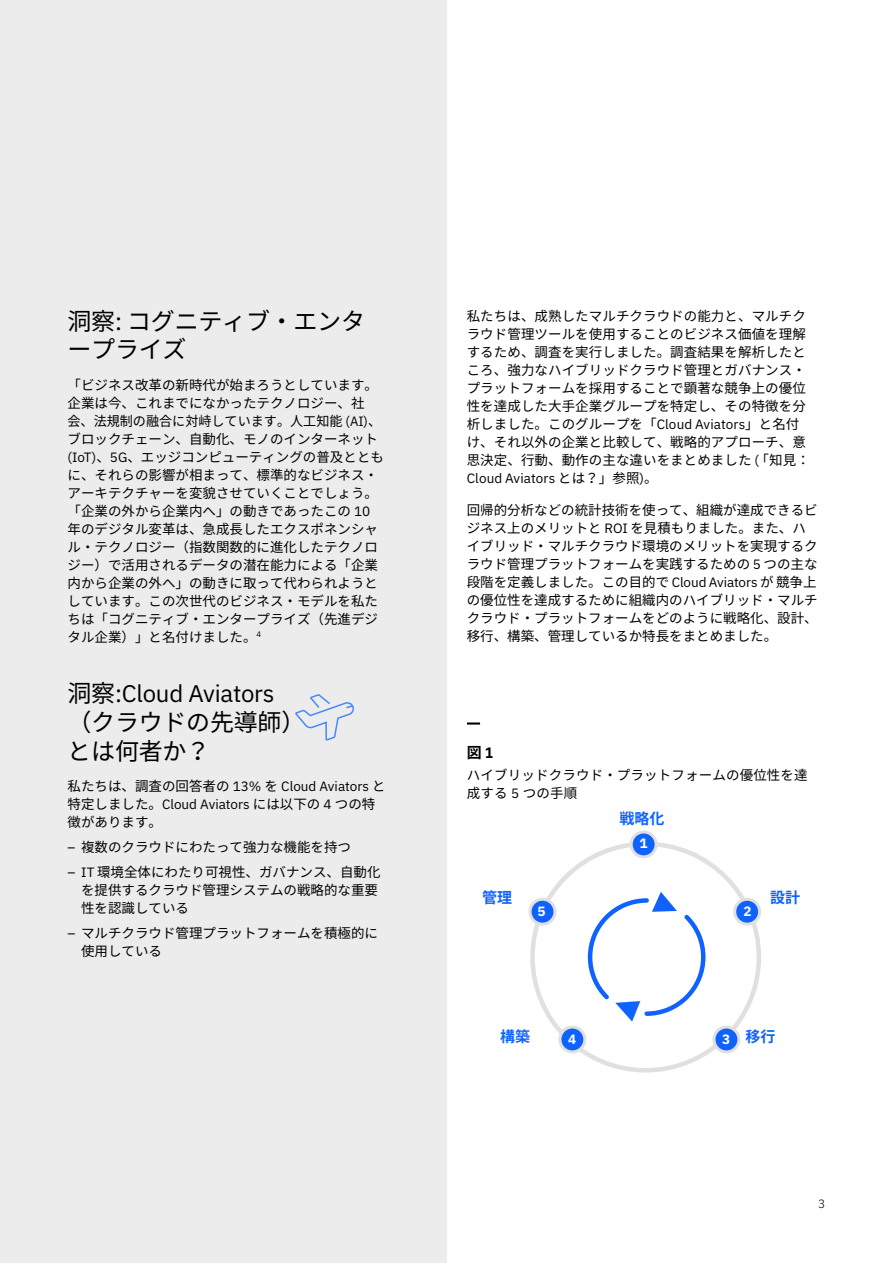
<style>
.page{position:relative;width:893px;height:1263px;background:#fff}
.page>*{position:absolute;margin:0;border:0;box-sizing:border-box;transform-origin:0 0}
.t1{font:24px/28.8px "Noto Sans CJ Kjp";letter-spacing:-.01em;color:#000}
.t2{font:24px "IBM Plex Sans";letter-spacing:-.01em;color:#000}
.t3{font:700 15px "Noto Sans CJ Kjp";color:#0f62fe}
.t4{font:700 15px "Noto Sans CJ Kjp";color:#000}
.t5{font:13.5px/18px "Noto Sans CJ Kjp";color:#000}
.t6{font:13.5px "IBM Plex Sans";color:#000}
.t7{font:700 13.5px "IBM Plex Sans";color:#fff}
.t8{font:300 12px "IBM Plex Sans";color:#000}
.s1{font-family:"IBM Plex Sans"}
.s2{font-family:"Noto Sans CJ Kjp"}
.s3{font-family:"IBM Plex Sans Cond"}
</style>
<div class="page">
<div style="left:0;top:0;width:446px;height:1263px;background:#ececec"></div>
<svg style="left:467px;top:722px;width:13px;height:3px"></svg>
<div style="left:631px;top:832px;width:25px;height:25px;background:#0f62fe;border-radius:50%"></div>
<div style="left:630px;top:830px;width:28px;height:28px;border:3px solid #e0e0e0;border-radius:50%"></div>
<div style="left:735px;top:899px;width:25px;height:25px;background:#0f62fe;border-radius:50%"></div>
<div style="left:733px;top:898px;width:28px;height:28px;border:3px solid #e0e0e0;border-radius:50%"></div>
<div style="left:560px;top:1027px;width:25px;height:25px;background:#0f62fe;border-radius:50%"></div>
<div style="left:558px;top:1025px;width:28px;height:28px;border:3px solid #e0e0e0;border-radius:50%"></div>
<div style="left:714px;top:1027px;width:25px;height:25px;background:#0f62fe;border-radius:50%"></div>
<div style="left:712px;top:1025px;width:28px;height:28px;border:3px solid #e0e0e0;border-radius:50%"></div>
<div style="left:530px;top:899px;width:25px;height:25px;background:#0f62fe;border-radius:50%"></div>
<div style="left:529px;top:898px;width:27px;height:28px;border:3px solid #e0e0e0;border-radius:50%"></div>
<svg style="left:587px;top:892px;width:119px;height:129px"></svg>
<svg style="left:295px;top:694px;width:59px;height:46px"></svg>
<h1 class="t1" style="left:68px;top:307px;width:299px">洞察<span class="s1">:</span> コグニティブ・エンタープライズ</h1>
<p class="t5" style="left:68px;top:376px;width:318px">「ビジネス改革の新時代が始まろうとしています。企業は今、これまでになかったテクノロジー、社<br>会、法規制の融合に対峙しています。人工知能 <span class="s1">(AI)</span>、ブロックチェーン、自動化、モノのインターネット<span class="s1">(IoT)</span>、<span class="s1">5G</span>、エッジコンピューティングの普及とともに、それらの影響が相まって、標準的なビジネス・アーキテクチャーを変貌させていくことでしょう。「企業の外から企業内へ」の動きであったこの <span class="s1">10</span>年のデジタル変革は、急成長したエクスポネンシャル・テクノロジー（指数関数的に進化したテクノロジー）で活用されるデータの潜在能力による「企業内から企業の外へ」の動きに取って代わられようとしています。この次世代のビジネス・モデルを私たちは「コグニティブ・エンタープライズ（先進デジタル企業）」と名付けました。<sup>4</sup></p>
<h1 class="t2" style="left:68px;top:675px;width:209px"><span class="s2">洞察</span>:Cloud Aviators</h1>
<h1 class="t1" style="left:68px;top:708px;width:239px">（クラウドの先導師）とは何者か？</h1>
<p class="t6" style="left:68px;top:776px;width:320px"><span class="s2">私たちは、調査の回答者の</span> 13% <span class="s2">を</span> Cloud Aviators <span class="s2">と</span></p>
<p class="t5" style="left:68px;top:796px;width:309px">特定しました。<span class="s1">Cloud Aviators</span> には以下の <span class="s1">4</span> つの特徴があります。</p>
<p class="t5" style="left:68px;top:838px;width:285px"><span class="s1">–</span> 複数のクラウドにわたって強力な機能を持つ</p>
<p class="t5" style="left:81px;top:863px;width:301px;text-indent:-14px"><span class="s1">– IT</span> 環境全体にわたり可視性、ガバナンス、自動化を提供するクラウド管理システムの戦略的な重要性を認識している</p>
<p class="t5" style="left:81px;top:924px;width:298px;text-indent:-14px"><span class="s1">–</span> マルチクラウド管理プラットフォームを積極的に使用している</p>
<p class="t5" style="left:467px;top:308px;width:345px">私たちは、成熟したマルチクラウドの能力と、マルチクラウド管理ツールを使用することのビジネス価値を理解するため、調査を実行しました。調査結果を解析したところ、強力なハイブリッドクラウド管理とガバナンス・プラットフォームを採用することで顕著な競争上の優位性を達成した大手企業グループを特定し、その特徴を分析しました。このグループを「<span class="s1">Cloud Aviators</span>」と名付け、それ以外の企業と比較して、戦略的アプローチ、意思決定、行動、動作の主な違いをまとめました <span class="s1">(</span>「知見：</p>
<p class="t6" style="left:467px;top:468px;width:192px">Cloud Aviators <span class="s2">とは？」参照</span>)<span class="s2">。</span></p>
<p class="t5" style="left:467px;top:501px;width:353px">回帰的分析などの統計技術を使って、組織が達成できるビジネス上のメリットと <span class="s1">ROI</span> を見積もりました。また、ハイブリッド・マルチクラウド環境のメリットを実現するクラウド管理プラットフォームを実践するための <span class="s1">5</span> つの主な段階を定義しました。この目的で <span class="s1">Cloud Aviators</span> が競争上の優位性を達成するために組織内のハイブリッド・マルチクラウド・プラットフォームをどのように戦略化、設計、移行、構築、管理しているか特長をまとめました。</p>
<p class="t4" style="left:467px;top:744px;width:28px">図 <span class="s3">1</span></p>
<p class="t5" style="left:467px;top:766px;width:342px">ハイブリッドクラウド・プラットフォームの優位性を達成する <span class="s1">5</span> つの手順</p>
<p class="t3" style="left:620px;top:810px;width:46px">戦略化</p>
<p class="t3" style="left:482px;top:889px;width:31px">管理</p>
<p class="t7" style="left:538px;top:900px;width:10px">5</p>
<p class="t7" style="left:639px;top:832px;width:10px">1</p>
<p class="t7" style="left:743px;top:900px;width:10px">2</p>
<p class="t3" style="left:770px;top:889px;width:31px">設計</p>
<p class="t3" style="left:500px;top:1028px;width:31px">構築</p>
<p class="t7" style="left:568px;top:1028px;width:10px">4</p>
<p class="t7" style="left:722px;top:1028px;width:10px">3</p>
<p class="t3" style="left:746px;top:1028px;width:31px">移行</p>
<p class="t8" style="left:818px;top:1195px;width:9px">3</p>
</div>
